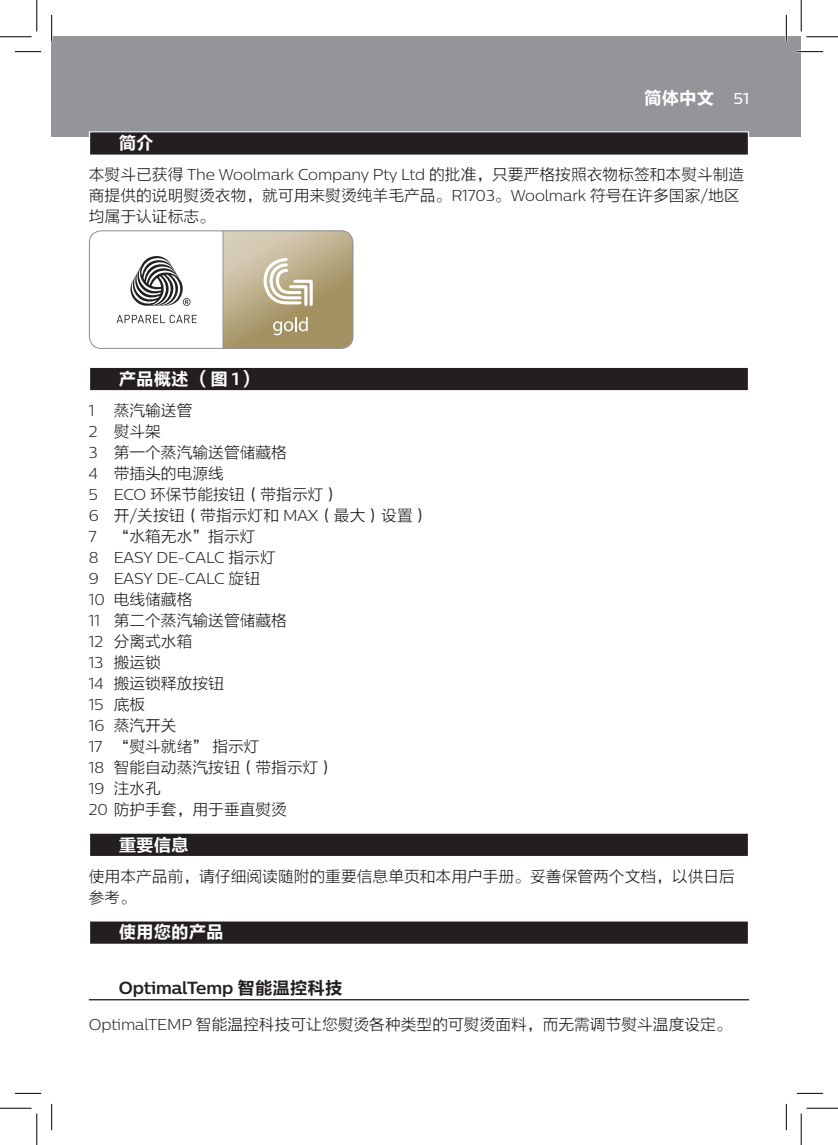
<style>
.page{position:relative;width:838px;height:1145px;background:#fff}
.page>*{position:absolute;margin:0;border:0;box-sizing:border-box;transform-origin:0 0}
.chapter-title-paragr{font:17.5px "FZLTCHK GBK1 0";color:#fff}
.heading-title-paragr{font:700 17.5px "Centrale Sans";color:#231f20}
.org_Pageright-w{font:17.5px "FZLTCHK GBK1 0";color:#fff}
.chapter-paragraph{font:15.75px/21px "FZ Lan Ting Xi Hei GB1 0";color:#231f20}
.heading-paragraph{font:15.75px "FZ Lan Ting Xi Hei GB1 0";color:#231f20}
.t1{font:300 15.75px "Centrale Sans";color:#231f20}
.s1{font-family:"Centrale Sans";font-weight:500;font-size:15.75px}
.s2{font-family:"Centrale Sans";font-weight:300}
.s3{font-family:"Centrale Sans";font-weight:700}
.s4{font-family:"FZ Lan Ting Xi Hei GB1 0";font-weight:400}
.s5{font-family:"FZLTCHK GBK1 0";font-weight:400}
</style>
<div class="page">
<div style="left:52px;top:37px;width:749px;height:100px;background:#939598"></div>
<svg style="left:89px;top:131px;width:660px;height:24px"></svg>
<div style="left:90px;top:132px;width:657px;height:23px;background:#231f20"></div>
<div style="left:89px;top:367px;width:660px;height:25px;background:#e5e4e4"></div>
<div style="left:90px;top:368px;width:657px;height:22px;background:#231f20"></div>
<div style="left:90px;top:834px;width:657px;height:22px;background:#231f20"></div>
<div style="left:89px;top:921px;width:660px;height:24px;background:#403c3d"></div>
<div style="left:90px;top:922px;width:657px;height:22px;background:#231f20"></div>
<hr style="left:89px;top:999px;width:660px;height:1px;background:#231f20">
<div style="left:89px;top:230px;width:264px;height:119px;border:1px solid #929497;border-radius:12px"></div>
<svg style="left:223px;top:230px;width:130px;height:119px;background:#bbad8b"></svg>
<hr style="left:222px;top:230px;width:1px;height:119px;background:#929497">
<svg style="left:130px;top:256px;width:60px;height:50px"></svg>
<svg style="left:116px;top:315px;width:81px;height:8px"></svg>
<hr style="left:796px;top:51px;width:27px;height:2px;background:#fff">
<hr style="left:51px;top:15px;width:2px;height:26px;background:#fff">
<hr style="left:785px;top:15px;width:2px;height:26px;background:#fff">
<svg style="left:15px;top:51px;width:26px;height:1px"></svg>
<svg style="left:796px;top:51px;width:27px;height:1px"></svg>
<svg style="left:15px;top:1093px;width:26px;height:1px"></svg>
<svg style="left:796px;top:1093px;width:27px;height:1px"></svg>
<svg style="left:51px;top:15px;width:1px;height:26px"></svg>
<svg style="left:51px;top:1104px;width:1px;height:26px"></svg>
<svg style="left:786px;top:15px;width:1px;height:26px"></svg>
<svg style="left:786px;top:1104px;width:1px;height:26px"></svg>
<hr style="left:0;top:36px;width:32px;height:1px;background:#000">
<hr style="left:806px;top:36px;width:31px;height:1px;background:#000">
<hr style="left:0;top:1108px;width:32px;height:1px;background:#000">
<hr style="left:806px;top:1108px;width:31px;height:1px;background:#000">
<hr style="left:36px;top:0;width:1px;height:31px;background:#000">
<hr style="left:36px;top:1113px;width:1px;height:32px;background:#000">
<hr style="left:800px;top:0;width:1px;height:31px;background:#000">
<hr style="left:800px;top:1113px;width:1px;height:32px;background:#000">
<p class="org_Pageright-w" style="left:644px;top:88px;width:106px">简体中文 <span class="s1">51</span></p>
<p class="chapter-title-paragr" style="left:119px;top:134px;width:36px">简介</p>
<p class="chapter-paragraph" style="left:89px;top:164px;width:657px">本熨斗已获得 <span class="s2">The Woolmark Company Pty Ltd</span> 的批准，只要严格按照衣物标签和本熨斗制造商提供的说明熨烫衣物，就可用来熨烫纯羊毛产品。<span class="s2">R1703</span>。<span class="s2">Woolmark</span> 符号在许多国家<span class="s2">/</span>地区均属于认证标志。</p>
<p class="chapter-title-paragr" style="left:119px;top:369px;width:139px">产品概述（图 <span class="s3">1</span>）</p>
<p class="chapter-paragraph" style="left:89px;top:400px;width:105px"><span class="s2">1</span> 蒸汽输送管</p>
<p class="chapter-paragraph" style="left:89px;top:421px;width:74px"><span class="s2">2</span> 熨斗架</p>
<p class="chapter-paragraph" style="left:89px;top:442px;width:200px"><span class="s2">3</span> 第一个蒸汽输送管储藏格</p>
<p class="chapter-paragraph" style="left:89px;top:463px;width:137px"><span class="s2">4</span> 带插头的电源线</p>
<p class="chapter-paragraph" style="left:89px;top:484px;width:252px"><span class="s2">5 ECO</span> 环保节能按钮（带指示灯）</p>
<p class="chapter-paragraph" style="left:89px;top:505px;width:341px"><span class="s2">6</span> 开<span class="s2">/</span>关按钮（带指示灯和 <span class="s2">MAX</span>（最大）设置）</p>
<p class="chapter-paragraph" style="left:89px;top:526px;width:168px"><span class="s2">7</span> “水箱无水”指示灯</p>
<p class="t1" style="left:89px;top:547px;width:188px">8 EASY DE-CALC <span class="s4">指示灯</span></p>
<p class="t1" style="left:89px;top:568px;width:173px">9 EASY DE-CALC <span class="s4">旋钮</span></p>
<p class="chapter-paragraph" style="left:89px;top:589px;width:105px"><span class="s2">10</span> 电线储藏格</p>
<p class="chapter-paragraph" style="left:89px;top:610px;width:200px"><span class="s2">11</span> 第二个蒸汽输送管储藏格</p>
<p class="chapter-paragraph" style="left:89px;top:631px;width:105px"><span class="s2">12</span> 分离式水箱</p>
<p class="chapter-paragraph" style="left:89px;top:652px;width:74px"><span class="s2">13</span> 搬运锁</p>
<p class="chapter-paragraph" style="left:89px;top:673px;width:137px"><span class="s2">14</span> 搬运锁释放按钮</p>
<p class="t1" style="left:89px;top:694px;width:58px">15 <span class="s4">底板</span></p>
<p class="chapter-paragraph" style="left:89px;top:715px;width:89px"><span class="s2">16</span> 蒸汽开关</p>
<p class="chapter-paragraph" style="left:89px;top:736px;width:172px"><span class="s2">17</span> “熨斗就绪” 指示灯</p>
<p class="chapter-paragraph" style="left:89px;top:757px;width:247px"><span class="s2">18</span> 智能自动蒸汽按钮（带指示灯）</p>
<p class="chapter-paragraph" style="left:89px;top:778px;width:74px"><span class="s2">19</span> 注水孔</p>
<p class="chapter-paragraph" style="left:89px;top:799px;width:200px"><span class="s2">20</span> 防护手套，用于垂直熨烫</p>
<p class="chapter-title-paragr" style="left:119px;top:835px;width:71px">重要信息</p>
<p class="chapter-paragraph" style="left:89px;top:866px;width:647px">使用本产品前，请仔细阅读随附的重要信息单页和本用户手册。妥善保管两个文档，以供日后参考。</p>
<p class="chapter-title-paragr" style="left:119px;top:923px;width:106px">使用您的产品</p>
<p class="heading-title-paragr" style="left:119px;top:977px;width:225px">OptimalTemp <span class="s5">智能温控科技</span></p>
<p class="heading-paragraph" style="left:89px;top:1016px;width:644px"><span class="s2">OptimalTEMP</span> 智能温控科技可让您熨烫各种类型的可熨烫面料，而无需调节熨斗温度设定。</p>
</div>
